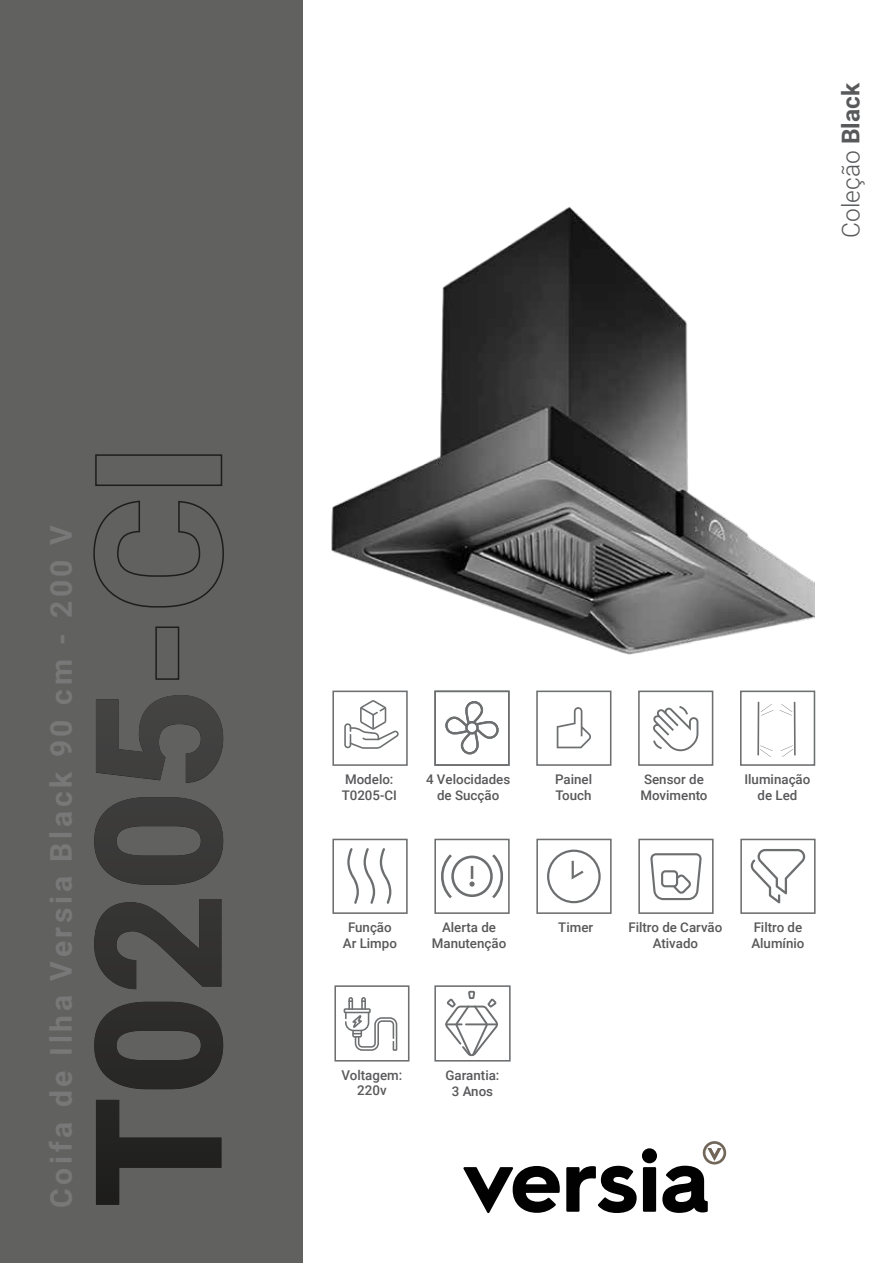
<style>
.page{position:relative;width:893px;height:1263px;background:#fff}
.page>*{position:absolute;margin:0;border:0;box-sizing:border-box;transform-origin:0 0}
.t1{font:700 30px "Roboto";letter-spacing:.12em;color:#787878}
.t2{font:300 24.45px "Roboto";color:#58595b}
.t3{font:500 13.5px/15.5px "Roboto";color:#5a595b;text-align:center}
.t4{font:500 13.35px/16px "Roboto";color:#58585a;text-align:center}
.s1{font-weight:700}
</style>
<div class="page">
<div style="left:0;top:0;width:177px;height:31px;background:#616160"></div>
<div style="left:216px;top:0;width:86px;height:22px;background:#616160"></div>
<svg style="left:463px;top:1166px;width:97px;height:47px"></svg>
<svg style="left:566px;top:1166px;width:71px;height:47px"></svg>
<div style="left:642px;top:1148px;width:15px;height:15px;background:#010101;border-radius:50%"></div>
<div style="left:643px;top:1167px;width:13px;height:45px;background:#010101"></div>
<svg style="left:662px;top:1141px;width:64px;height:72px"></svg>
<svg style="left:0;top:42px;width:302px;height:1221px;background:#5c5c5b"></svg>
<div style="left:95px;top:454px;width:127px;height:32px;border:2px solid #1d1d1b"></div>
<div style="left:434px;top:985px;width:77px;height:76px;border:2px solid #6c6e70"></div>
<svg style="left:445px;top:991px;width:53px;height:65px"></svg>
<div style="left:638px;top:839px;width:76px;height:75px;border:2px solid #6c6e70"></div>
<svg style="left:650px;top:853px;width:52px;height:47px"></svg>
<div style="left:740px;top:839px;width:76px;height:75px;border:2px solid #6c6e70"></div>
<svg style="left:751px;top:849px;width:54px;height:54px"></svg>
<div style="left:434px;top:839px;width:76px;height:75px;border:2px solid #6c6e70"></div>
<svg style="left:441px;top:854px;width:62px;height:44px"></svg>
<div style="left:332px;top:839px;width:76px;height:75px;border:2px solid #6c6e70"></div>
<svg style="left:347px;top:848px;width:44px;height:56px"></svg>
<div style="left:740px;top:690px;width:75px;height:76px;border:2px solid #6c6e70"></div>
<svg style="left:757px;top:702px;width:16px;height:55px"></svg>
<svg style="left:780px;top:702px;width:16px;height:55px"></svg>
<div style="left:638px;top:690px;width:75px;height:76px;border:2px solid #6c6e70"></div>
<svg style="left:653px;top:706px;width:45px;height:45px"></svg>
<div style="left:536px;top:690px;width:75px;height:76px;border:2px solid #6c6e70"></div>
<svg style="left:557px;top:707px;width:34px;height:41px"></svg>
<div style="left:434px;top:690px;width:76px;height:76px;border:2px solid #6c6e70"></div>
<svg style="left:445px;top:701px;width:54px;height:53px"></svg>
<div style="left:332px;top:690px;width:76px;height:76px;border:2px solid #6d6f71"></div>
<svg style="left:344px;top:700px;width:55px;height:49px"></svg>
<div style="left:334px;top:985px;width:75px;height:76px;border:2px solid #6d6f71"></div>
<svg style="left:344px;top:997px;width:53px;height:54px"></svg>
<div style="left:536px;top:839px;width:76px;height:75px;border:2px solid #6c6e70"></div>
<svg style="left:547px;top:850px;width:54px;height:53px"></svg>
<img style="left:331px;top:206px;width:484px;height:449px">
<h1 class="t1" style="left:44px;top:1208px;width:684px;rotate:-90deg">Coifa de Ilha Versia Black 90 cm - 200 V</h1>
<h2 class="t2" style="left:841px;top:238px;width:156px;rotate:-90deg">Coleção <span class="s1">Black</span></h2>
<p class="t4" style="left:342px;top:772px;width:57px;text-align:left">Modelo:<br>T0205-CI</p>
<p class="t4" style="left:426px;top:772px;width:86px">4 Velocidades de Sucção</p>
<p class="t4" style="left:555px;top:772px;width:39px;text-align:left">Painel<br>Touch</p>
<p class="t4" style="left:640px;top:772px;width:69px;text-align:left">Sensor de<br>Movimento</p>
<p class="t4" style="left:744px;top:772px;width:67px">Iluminação de Led</p>
<p class="t4" style="left:343px;top:920px;width:56px">Função<br>Ar Limpo</p>
<p class="t4" style="left:432px;top:921px;width:76px">Alerta de<br>Manutenção</p>
<p class="t3" style="left:342px;top:1068px;width:62px">Voltagem:<br>220v</p>
<p class="t4" style="left:445px;top:1068px;width:55px">Garantia:<br>3 Anos</p>
<p class="t4" style="left:558px;top:920px;width:36px">Timer</p>
<p class="t4" style="left:628px;top:921px;width:96px">Filtro de Carvão<br>Ativado</p>
<p class="t4" style="left:751px;top:921px;width:55px;text-align:left">Filtro de<br>Alumínio</p>
</div>
